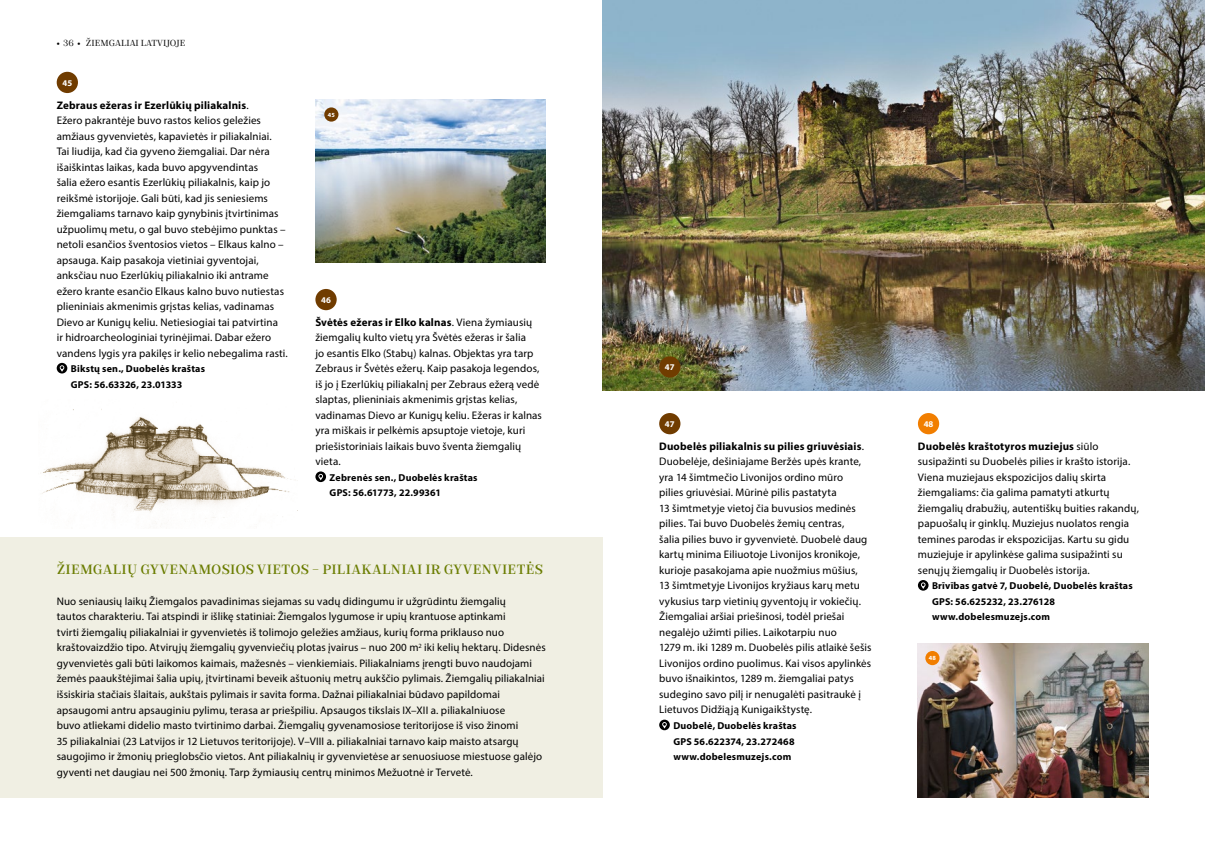
<style>
.page{position:relative;width:1205px;height:851px;background:#fff}
.page>*{position:absolute;margin:0;border:0;box-sizing:border-box;transform-origin:0 0}
.t1{font:600 13.38px "TT Pubs";color:#6a7c00}
.t2{font:11px/15.5px "Myriad Pro";letter-spacing:.01em;color:#000}
.t3{font:700 10px/15.5px "Myriad Pro";letter-spacing:.02em;color:#000}
.t4{font:500 8.75px "TT Pubs";color:#000}
.t5{font:700 8.75px "Myriad Pro";color:#fff}
.t6{font:700 6.25px "Myriad Pro";color:#fff}
.s1{font-family:"Myriad Pro";font-weight:700}
.s2{font-weight:700}
</style>
<div class="page">
<img style="left:42px;top:409px;width:256px;height:115px">
<div style="left:57px;top:72px;width:21px;height:21px;background:#703c00;border-radius:50%"></div>
<svg style="left:57px;top:363px;width:10px;height:10px"></svg>
<div style="left:659px;top:413px;width:21px;height:21px;background:#703c00;border-radius:50%"></div>
<svg style="left:659px;top:719px;width:11px;height:11px"></svg>
<div style="left:315px;top:289px;width:22px;height:21px;background:#703c00;border-radius:50%"></div>
<svg style="left:315px;top:471px;width:11px;height:11px"></svg>
<div style="left:918px;top:413px;width:21px;height:21px;background:#f17e00;border-radius:50%"></div>
<svg style="left:918px;top:580px;width:10px;height:10px"></svg>
<div style="left:0;top:537px;width:602px;height:260px;background:#f0efe3"></div>
<img style="left:918px;top:643px;width:230px;height:154px">
<img style="left:602px;top:0;width:603px;height:390px">
<img style="left:315px;top:99px;width:231px;height:164px">
<div style="left:659px;top:356px;width:21px;height:21px;background:#703c00;border-radius:50%"></div>
<div style="left:925px;top:651px;width:14px;height:14px;background:#f17e00;border-radius:50%"></div>
<div style="left:324px;top:107px;width:14px;height:15px;background:#703c00;border-radius:50%"></div>
<p class="t4" style="left:57px;top:37px;width:42px"><span class="s1">•</span> 36 <span class="s1">•</span> ŽIEM</p>
<p class="t4" style="left:109px;top:37px;width:13px">GALIAI</p>
<p class="t4" style="left:141px;top:37px;width:7px">LAT</p>
<p class="t4" style="left:157px;top:37px;width:29px">VIJOJE</p>
<p class="t5" style="left:62px;top:77px;width:11px">45</p>
<p class="t2" style="left:57px;top:97px;width:233px"><span class="s2">Zebraus ežeras ir Ezerlūkių piliakalnis</span>.<br>Ežero pakrantėje buvo rastos kelios geležies amžiaus gyvenvietės, kapavietės ir piliakalniai.<br>Tai liudija, kad čia gyveno žiemgaliai. Dar nėra išaiškintas laikas, kada buvo apgyvendintas<br>šalia ežero esantis Ezerlūkių piliakalnis, kaip jo reikšmė istorijoje. Gali būti, kad jis seniesiems žiemgaliams tarnavo kaip gynybinis įtvirtinimas užpuolimų metu, o gal buvo stebėjimo punktas – netoli esančios šventosios vietos – Elkaus kalno – apsauga. Kaip pasakoja vietiniai gyventojai, anksčiau nuo Ezerlūkių piliakalnio iki antrame ežero krante esančio Elkaus kalno buvo nutiestas plieniniais akmenimis grįstas kelias, vadinamas Dievo ar Kunigų keliu. Netiesiogiai tai patvirtina<br>ir hidroarcheologiniai tyrinėjimai. Dabar ežero vandens lygis yra pakilęs ir kelio nebegalima rasti.</p>
<p class="t3" style="left:71px;top:361px;width:136px">Bikstų sen., Duobelės kraštas<br>GPS: 56.63326, 23.01333</p>
<p class="t6" style="left:328px;top:111px;width:8px">45</p>
<p class="t5" style="left:321px;top:294px;width:11px">46</p>
<p class="t2" style="left:315px;top:314px;width:228px"><span class="s2">Švėtės ežeras ir Elko kalnas</span>. Viena žymiausių žiemgalių kulto vietų yra Švėtės ežeras ir šalia<br>jo esantis Elko (Stabų) kalnas. Objektas yra tarp Zebraus ir Švėtės ežerų. Kaip pasakoja legendos, iš jo į Ezerlūkių piliakalnį per Zebraus ežerą vedė slaptas, plieniniais akmenimis grįstas kelias, vadinamas Dievo ar Kunigų keliu. Ežeras ir kalnas yra miškais ir pelkėmis apsuptoje vietoje, kuri priešistoriniais laikais buvo šventa žiemgalių vieta.</p>
<p class="t3" style="left:330px;top:469px;width:149px">Zebrenės sen., Duobelės kraštas<br>GPS: 56.61773, 22.99361</p>
<p class="t1" style="left:57px;top:560px;width:19px">ŽIEMGALI</p>
<p class="t1" style="left:127px;top:560px;width:24px">Ų GYVENAMOSIOS</p>
<p class="t1" style="left:257px;top:560px;width:10px">VIETOS</p>
<p class="t1" style="left:312px;top:560px;width:20px">– PILIAKALNIAI</p>
<p class="t1" style="left:425px;top:560px;width:29px">IR GYVENVIET</p>
<p class="t1" style="left:526px;top:560px;width:18px">ĖS</p>
<p class="t2" style="left:57px;top:593px;width:490px">Nuo seniausių laikų Žiemgalos pavadinimas siejamas su vadų didingumu ir užgrūdintu žiemgalių<br>tautos charakteriu. Tai atspindi ir išlikę statiniai: Žiemgalos lygumose ir upių krantuose aptinkami<br>tvirti žiemgalių piliakalniai ir gyvenvietės iš tolimojo geležies amžiaus, kurių forma priklauso nuo kraštovaizdžio tipo. Atvirųjų žiemgalių gyvenviečių plotas įvairus – nuo 200 m<sup>2</sup> iki kelių hektarų. Didesnės gyvenvietės gali būti laikomos kaimais, mažesnės – vienkiemiais. Piliakalniams įrengti buvo naudojami žemės paaukštėjimai šalia upių, įtvirtinami beveik aštuonių metrų aukščio pylimais. Žiemgalių piliakalniai išsiskiria stačiais šlaitais, aukštais pylimais ir savita forma. Dažnai piliakalniai būdavo papildomai apsaugomi antru apsauginiu pylimu, terasa ar priešpiliu. Apsaugos tikslais IX–XII a. piliakalniuose<br>buvo atliekami didelio masto tvirtinimo darbai. Žiemgalių gyvenamosiose teritorijose iš viso žinomi<br>35 piliakalniai (23 Latvijos ir 12 Lietuvos teritorijoje). V–VIII a. piliakalniai tarnavo kaip maisto atsargų saugojimo ir žmonių prieglobsčio vietos. Ant piliakalnių ir gyvenvietėse ar senuosiuose miestuose galėjo gyventi net daugiau nei 500 žmonių. Tarp žymiausių centrų minimos Mežuotnė ir Tervetė.</p>
<p class="t5" style="left:665px;top:361px;width:11px">47</p>
<p class="t5" style="left:665px;top:418px;width:11px">47</p>
<p class="t2" style="left:659px;top:438px;width:214px"><span class="s2">Duobelės piliakalnis su pilies griuvėsiais</span>.<br>Duobelėje, dešiniajame Beržės upės krante, yra 14 šimtmečio Livonijos ordino mūro<br>pilies griuvėsiai. Mūrinė pilis pastatyta<br>13 šimtmetyje vietoj čia buvusios medinės pilies. Tai buvo Duobelės žemių centras,<br>šalia pilies buvo ir gyvenvietė. Duobelė daug kartų minima Eiliuotoje Livonijos kronikoje, kurioje pasakojama apie nuožmius mūšius,<br>13 šimtmetyje Livonijos kryžiaus karų metu vykusius tarp vietinių gyventojų ir vokiečių.<br>Žiemgaliai aršiai priešinosi, todėl priešai negalėjo užimti pilies. Laikotarpiu nuo<br>1279 m. iki 1289 m. Duobelės pilis atlaikė šešis Livonijos ordino puolimus. Kai visos apylinkės buvo išnaikintos, 1289 m. žiemgaliai patys sudegino savo pilį ir nenugalėti pasitraukė į Lietuvos Didžiąją Kunigaikštystę.</p>
<p class="t3" style="left:673px;top:717px;width:125px">Duobelė, Duobelės kraštas<br>GPS 56.622374, 23.272468 www.dobelesmuzejs.com</p>
<p class="t5" style="left:923px;top:418px;width:11px">48</p>
<p class="t2" style="left:918px;top:438px;width:223px"><span class="s2">Duobelės kraštotyros muziejus</span> siūlo susipažinti su Duobelės pilies ir krašto istorija.<br>Viena muziejaus ekspozicijos dalių skirta žiemgaliams: čia galima pamatyti atkurtų žiemgalių drabužių, autentiškų buities rakandų, papuošalų ir ginklų. Muziejus nuolatos rengia temines parodas ir ekspozicijas. Kartu su gidu muziejuje ir apylinkėse galima susipažinti su senųjų žiemgalių ir Duobelės istorija.</p>
<p class="t3" style="left:932px;top:578px;width:202px">Brīvības gatvė 7, Duobelė, Duobelės kraštas<br>GPS: 56.625232, 23.276128 www.dobelesmuzejs.com</p>
<p class="t6" style="left:929px;top:654px;width:8px">48</p>
</div>
